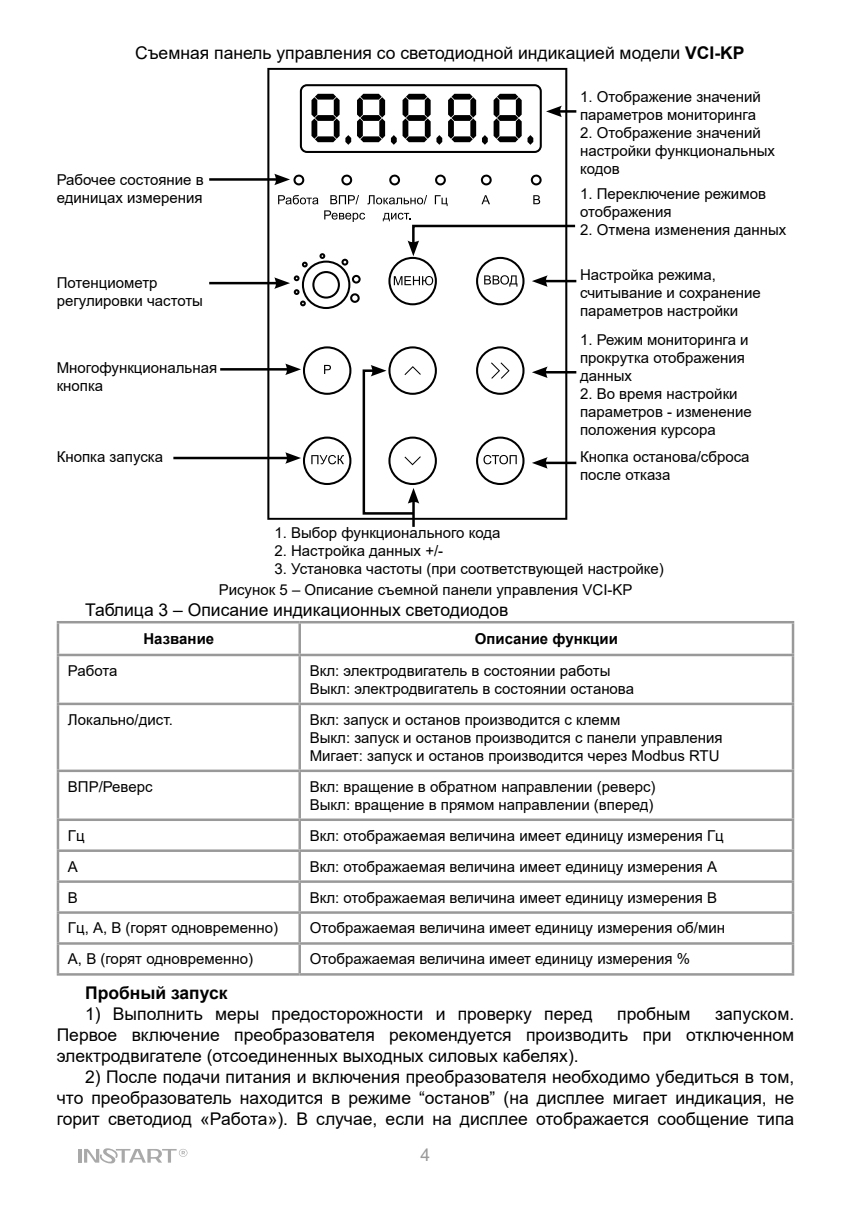
<style>
.page{position:relative;width:851px;height:1205px;background:#fff}
.page>*{position:absolute;margin:0;border:0;box-sizing:border-box;transform-origin:0 0}
.t1{font:17.5px/21px "Arial";color:#000;text-align:justify}
.t2{font:700 17.5px "Arial";color:#000}
.t3{font:17.5px "Arial";color:#999}
.t4{font:15px/18px "Arial";color:#000}
.t5{font:700 15px "Arial";color:#000}
.s1{font-weight:700}
</style>
<div class="page">
<svg style="left:78px;top:1148px;width:109px;height:16px"></svg>
<hr style="left:557px;top:110px;width:19px;height:3px;background:#000">
<hr style="left:543px;top:371px;width:33px;height:2px;background:#000">
<hr style="left:543px;top:462px;width:33px;height:2px;background:#000">
<hr style="left:57px;top:621px;width:243px;height:2px;background:#999">
<hr style="left:57px;top:623px;width:2px;height:31px;background:#999">
<hr style="left:300px;top:621px;width:494px;height:2px;background:#999">
<hr style="left:298px;top:623px;width:3px;height:31px;background:#999">
<hr style="left:791px;top:623px;width:3px;height:31px;background:#999">
<hr style="left:57px;top:654px;width:243px;height:2px;background:#999">
<hr style="left:57px;top:656px;width:2px;height:46px;background:#999">
<hr style="left:300px;top:654px;width:494px;height:2px;background:#999">
<hr style="left:298px;top:656px;width:3px;height:46px;background:#999">
<hr style="left:791px;top:656px;width:3px;height:46px;background:#999">
<hr style="left:57px;top:702px;width:243px;height:3px;background:#999">
<hr style="left:57px;top:705px;width:2px;height:64px;background:#999">
<hr style="left:300px;top:702px;width:494px;height:3px;background:#999">
<hr style="left:298px;top:705px;width:3px;height:64px;background:#999">
<hr style="left:791px;top:705px;width:3px;height:64px;background:#999">
<hr style="left:57px;top:769px;width:243px;height:3px;background:#999">
<hr style="left:57px;top:772px;width:2px;height:46px;background:#999">
<hr style="left:300px;top:769px;width:494px;height:3px;background:#999">
<hr style="left:298px;top:772px;width:3px;height:46px;background:#999">
<hr style="left:791px;top:772px;width:3px;height:46px;background:#999">
<hr style="left:57px;top:818px;width:243px;height:3px;background:#999">
<hr style="left:57px;top:821px;width:2px;height:28px;background:#999">
<hr style="left:300px;top:818px;width:494px;height:3px;background:#999">
<hr style="left:298px;top:821px;width:3px;height:28px;background:#999">
<hr style="left:791px;top:821px;width:3px;height:28px;background:#999">
<hr style="left:57px;top:849px;width:243px;height:3px;background:#999">
<hr style="left:57px;top:852px;width:2px;height:28px;background:#999">
<hr style="left:300px;top:849px;width:494px;height:3px;background:#999">
<hr style="left:298px;top:852px;width:3px;height:28px;background:#999">
<hr style="left:791px;top:852px;width:3px;height:28px;background:#999">
<hr style="left:57px;top:880px;width:243px;height:3px;background:#999">
<hr style="left:57px;top:883px;width:2px;height:28px;background:#999">
<hr style="left:300px;top:880px;width:494px;height:3px;background:#999">
<hr style="left:298px;top:883px;width:3px;height:28px;background:#999">
<hr style="left:791px;top:883px;width:3px;height:28px;background:#999">
<hr style="left:57px;top:911px;width:243px;height:3px;background:#999">
<hr style="left:57px;top:914px;width:2px;height:28px;background:#999">
<hr style="left:300px;top:911px;width:494px;height:3px;background:#999">
<hr style="left:298px;top:914px;width:3px;height:28px;background:#999">
<hr style="left:791px;top:914px;width:3px;height:28px;background:#999">
<hr style="left:57px;top:942px;width:243px;height:3px;background:#999">
<hr style="left:57px;top:945px;width:2px;height:28px;background:#999">
<hr style="left:300px;top:942px;width:494px;height:3px;background:#999">
<hr style="left:298px;top:945px;width:3px;height:28px;background:#999">
<hr style="left:791px;top:945px;width:3px;height:28px;background:#999">
<hr style="left:57px;top:973px;width:243px;height:2px;background:#999">
<hr style="left:300px;top:973px;width:494px;height:2px;background:#999">
<svg style="left:267px;top:68px;width:300px;height:452px"></svg>
<svg style="left:341px;top:174px;width:11px;height:11px"></svg>
<svg style="left:388px;top:174px;width:12px;height:11px"></svg>
<svg style="left:435px;top:174px;width:11px;height:11px"></svg>
<svg style="left:480px;top:174px;width:12px;height:11px"></svg>
<svg style="left:530px;top:174px;width:12px;height:11px"></svg>
<svg style="left:300px;top:84px;width:261px;height:69px"></svg>
<svg style="left:278px;top:195px;width:40px;height:9px"></svg>
<svg style="left:476px;top:436px;width:48px;height:49px"></svg>
<svg style="left:330px;top:195px;width:29px;height:9px"></svg>
<svg style="left:324px;top:210px;width:41px;height:12px"></svg>
<svg style="left:367px;top:195px;width:60px;height:9px"></svg>
<svg style="left:383px;top:213px;width:194px;height:92px"></svg>
<svg style="left:435px;top:195px;width:12px;height:11px"></svg>
<svg style="left:481px;top:195px;width:9px;height:9px"></svg>
<svg style="left:533px;top:195px;width:7px;height:9px"></svg>
<svg style="left:476px;top:346px;width:48px;height:49px"></svg>
<hr style="left:209px;top:178px;width:69px;height:3px;background:#000">
<svg style="left:274px;top:174px;width:30px;height:11px"></svg>
<hr style="left:209px;top:282px;width:69px;height:2px;background:#000">
<svg style="left:274px;top:253px;width:86px;height:56px"></svg>
<hr style="left:220px;top:368px;width:69px;height:3px;background:#000">
<svg style="left:285px;top:346px;width:66px;height:49px"></svg>
<hr style="left:173px;top:457px;width:116px;height:2px;background:#000">
<svg style="left:285px;top:436px;width:66px;height:49px"></svg>
<hr style="left:412px;top:500px;width:2px;height:27px;background:#000">
<svg style="left:361px;top:346px;width:76px;height:170px"></svg>
<p class="t1" style="left:135px;top:42px;width:611px">Съемная панель управления со светодиодной индикацией модели <span class="s1">VCI-KP</span></p>
<p class="t4" style="left:57px;top:170px;width:148px">Рабочее состояние в единицах измерения</p>
<p class="t4" style="left:57px;top:274px;width:148px">Потенциометр регулировки частоты</p>
<p class="t4" style="left:57px;top:358px;width:162px">Многофункциональная кнопка</p>
<p class="t4" style="left:57px;top:447px;width:108px">Кнопка запуска</p>
<p class="t4" style="left:580px;top:87px;width:182px">1. Отображение значений параметров мониторинга</p>
<p class="t4" style="left:580px;top:123px;width:196px">2. Отображение значений настройки функциональных кодов</p>
<p class="t4" style="left:580px;top:185px;width:187px">1. Переключение режимов отображения</p>
<p class="t4" style="left:580px;top:221px;width:208px">2. Отмена изменения данных</p>
<p class="t4" style="left:580px;top:265px;width:182px">Настройка режима, считывание и сохранение параметров настройки</p>
<p class="t4" style="left:580px;top:331px;width:170px">1. Режим мониторинга и прокрутка отображения данных</p>
<p class="t4" style="left:580px;top:385px;width:173px">2. Во время настройки параметров - изменение положения курсора</p>
<p class="t4" style="left:580px;top:447px;width:171px">Кнопка останова/сброса после отказа</p>
<p class="t4" style="left:274px;top:523px;width:228px">1. Выбор функционального кода</p>
<p class="t4" style="left:274px;top:541px;width:170px">2. Настройка данных +/-</p>
<p class="t4" style="left:274px;top:559px;width:391px">3. Установка частоты (при соответствующей настройке)</p>
<p class="t4" style="left:219px;top:580px;width:415px">Рисунок 5 – Описание съемной панели управления VCI-KP</p>
<p class="t1" style="left:85px;top:599px;width:425px">Таблица 3 – Описание индикационных светодиодов</p>
<p class="t5" style="left:143px;top:628px;width:72px">Название</p>
<p class="t5" style="left:474px;top:628px;width:145px">Описание функции</p>
<p class="t4" style="left:68px;top:661px;width:51px">Работа</p>
<p class="t4" style="left:310px;top:661px;width:326px">Вкл: электродвигатель в состоянии работы<br>Выкл: электродвигатель в состоянии останова</p>
<p class="t4" style="left:68px;top:710px;width:106px">Локально/дист.</p>
<p class="t4" style="left:310px;top:710px;width:414px">Вкл: запуск и останов производится с клемм<br>Выкл: запуск и останов производится с панели управления<br>Мигает: запуск и останов производится через Modbus RTU</p>
<p class="t4" style="left:68px;top:777px;width:86px">ВПР/Реверс</p>
<p class="t4" style="left:310px;top:777px;width:347px">Вкл: вращение в обратном направлении (реверс)<br>Выкл: вращение в прямом направлении (вперед)</p>
<p class="t4" style="left:68px;top:826px;width:18px">Гц</p>
<p class="t4" style="left:310px;top:826px;width:415px">Вкл: отображаемая величина имеет единицу измерения Гц</p>
<p class="t4" style="left:68px;top:857px;width:12px">А</p>
<p class="t4" style="left:310px;top:857px;width:409px">Вкл: отображаемая величина имеет единицу измерения А</p>
<p class="t4" style="left:68px;top:888px;width:12px">В</p>
<p class="t4" style="left:310px;top:888px;width:409px">Вкл: отображаемая величина имеет единицу измерения В</p>
<p class="t4" style="left:68px;top:919px;width:211px">Гц, А, В (горят одновременно)</p>
<p class="t4" style="left:310px;top:919px;width:417px">Отображаемая величина имеет единицу измерения об/мин</p>
<p class="t4" style="left:68px;top:950px;width:186px">А, В (горят одновременно)</p>
<p class="t4" style="left:310px;top:950px;width:382px">Отображаемая величина имеет единицу измерения %</p>
<p class="t2" style="left:85px;top:981px;width:144px">Пробный запуск</p>
<p class="t1" style="left:85px;top:1003px;width:509px">1) Выполнить меры предосторожности и проверку перед</p>
<p class="t1" style="left:617px;top:1003px;width:75px">пробным</p>
<p class="t1" style="left:57px;top:1003px;width:739px;text-indent:658px">запуском.<br>Первое включение преобразователя рекомендуется производить при отключенном электродвигателе (отсоединенных выходных силовых кабелях).</p>
<p class="t1" style="left:57px;top:1066px;width:739px;text-indent:28px">2) После подачи питания и включения преобразователя необходимо убедиться в том, что преобразователь находится в режиме “останов” (на дисплее мигает индикация, не горит светодиод «Работа»). В случае, если на дисплее отображается сообщение типа</p>
<p class="t3" style="left:420px;top:1143px;width:11px">4</p>
</div>
